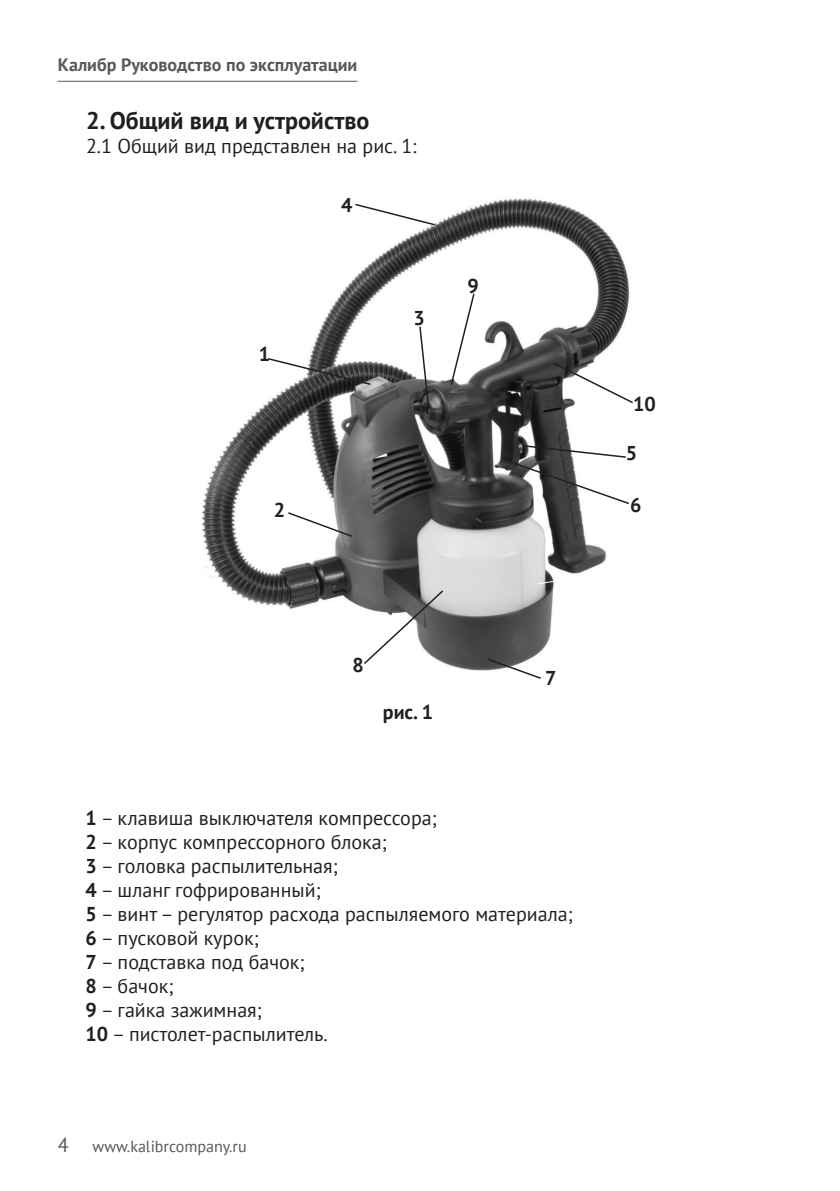
<style>
.page{position:relative;width:840px;height:1191px;background:#fff}
.page>*{position:absolute;margin:0;border:0;box-sizing:border-box;transform-origin:0 0}
.t1{font:700 24px "PT Sans";color:#231f20}
.t2{font:20px/24px "PT Sans";color:#231f20}
.t3{font:700 20px "PT Sans";color:#231f20}
.t4{font:700 18px "PT Sans";color:#57585a}
.t5{font:16px "PT Sans";color:#57585a}
.s1{font-weight:700}
.s2{font-size:20px}
</style>
<div class="page">
<hr style="left:57px;top:81px;width:300px;height:1px;background:#57585a">
<img style="left:201px;top:198px;width:429px;height:473px">
<svg style="left:537px;top:577px;width:34px;height:8px"></svg>
<svg style="left:286px;top:511px;width:67px;height:27px"></svg>
<svg style="left:486px;top:657px;width:56px;height:22px"></svg>
<svg style="left:266px;top:357px;width:106px;height:29px"></svg>
<svg style="left:418px;top:325px;width:12px;height:84px"></svg>
<svg style="left:449px;top:292px;width:26px;height:95px"></svg>
<svg style="left:353px;top:203px;width:83px;height:24px"></svg>
<svg style="left:551px;top:361px;width:82px;height:44px"></svg>
<svg style="left:504px;top:444px;width:126px;height:61px"></svg>
<svg style="left:353px;top:589px;width:91px;height:82px"></svg>
<p class="t4" style="left:58px;top:52px;width:301px">Калибр Руководство по эксплуатации</p>
<p class="t1" style="left:86px;top:104px;width:285px">2. Общий вид и устройство</p>
<p class="t2" style="left:86px;top:133px;width:332px">2.1 Общий вид представлен на рис. 1:</p>
<p class="t3" style="left:259px;top:341px;width:13px">1</p>
<p class="t3" style="left:341px;top:191px;width:13px">4</p>
<p class="t3" style="left:413px;top:305px;width:13px">3</p>
<p class="t3" style="left:467px;top:273px;width:13px">9</p>
<p class="t3" style="left:274px;top:496px;width:13px">2</p>
<p class="t3" style="left:632px;top:391px;width:24px">10</p>
<p class="t3" style="left:625px;top:440px;width:13px">5</p>
<p class="t3" style="left:630px;top:492px;width:13px">6</p>
<p class="t3" style="left:382px;top:699px;width:52px">рис. 1</p>
<p class="t3" style="left:545px;top:664px;width:13px">7</p>
<p class="t2" style="left:86px;top:805px;width:488px"><span class="s1">1</span> – клавиша выключателя компрессора;<br><span class="s1">2</span> – корпус компрессорного блока;<br><span class="s1">3</span> – головка распылительная;<br><span class="s1">4</span> – шланг гофрированный;<br><span class="s1">5</span> – винт – регулятор расхода распыляемого материала;<br><span class="s1">6</span> – пусковой курок;<br><span class="s1">7</span> – подставка под бачок;<br><span class="s1">8</span> – бачок;<br><span class="s1">9</span> – гайка зажимная;<br><span class="s1">10</span> – пистолет-распылитель.</p>
<p class="t5" style="left:58px;top:1136px;width:190px"><span class="s2">4</span> www.kalibrcompany.ru</p>
</div>
